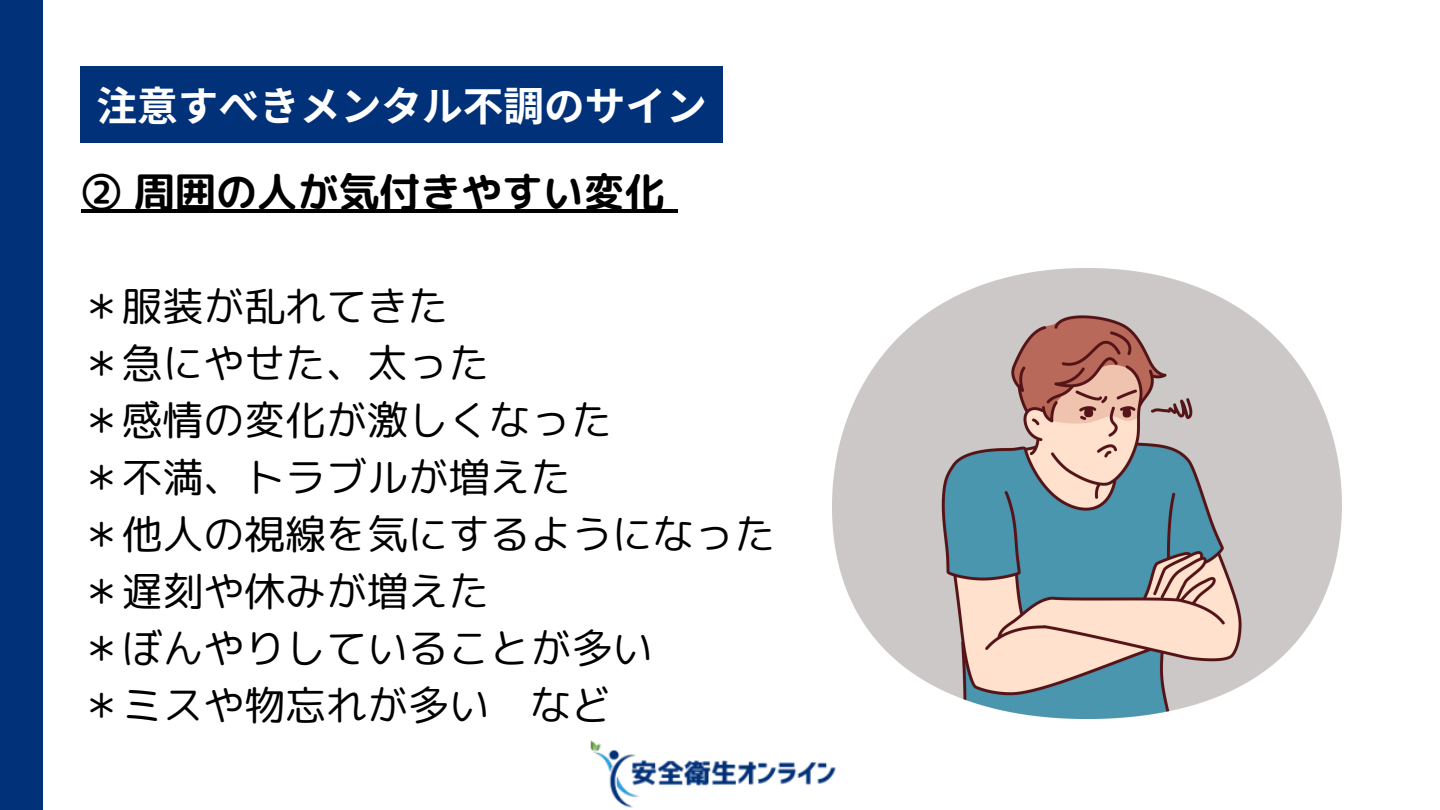
<style>
.page{position:relative;width:1440px;height:810px;background:#fff}
.page>*{position:absolute;margin:0;border:0;box-sizing:border-box;transform-origin:0 0}
.t1{font:40.9px "rounded mplus 1 p regular";color:#000}
.t2{font:40.9px "rounded mplus 1 p bold";color:#000}
.t3{font:700 40.7px "Noto Sans JP";color:#fff}
</style>
<div class="page">
<div style="left:0;top:0;width:43px;height:810px;background:#013179"></div>
<img style="left:590px;top:740px;width:246px;height:68px">
<img style="left:832px;top:268px;width:509px;height:450px">
<div style="left:80px;top:67px;width:643px;height:76px;background:#013179"></div>
<hr style="left:81px;top:209px;width:585px;height:4px;background:#000">
<hr style="left:666px;top:209px;width:12px;height:4px;background:#000">
<p class="t3" style="left:97px;top:74px;width:612px">注意すべきメンタル不調のサイン</p>
<h1 class="t2" style="left:81px;top:163px;width:586px">② 周囲の人が気付きやすい変化</h1>
<h1 class="t1" style="left:81px;top:277px;width:369px">＊服装が乱れてきた</h1>
<p class="t1" style="left:81px;top:334px;width:410px">＊急にやせた、太った</p>
<p class="t1" style="left:81px;top:391px;width:533px">＊感情の変化が激しくなった</p>
<p class="t1" style="left:81px;top:448px;width:492px">＊不満、トラブルが増えた</p>
<p class="t1" style="left:81px;top:505px;width:696px">＊他人の視線を気にするようになった</p>
<p class="t1" style="left:81px;top:562px;width:410px">＊遅刻や休みが増えた</p>
<p class="t1" style="left:81px;top:619px;width:574px">＊ぼんやりしていることが多い</p>
<p class="t1" style="left:81px;top:676px;width:533px">＊ミスや物忘れが多い など</p>
</div>
